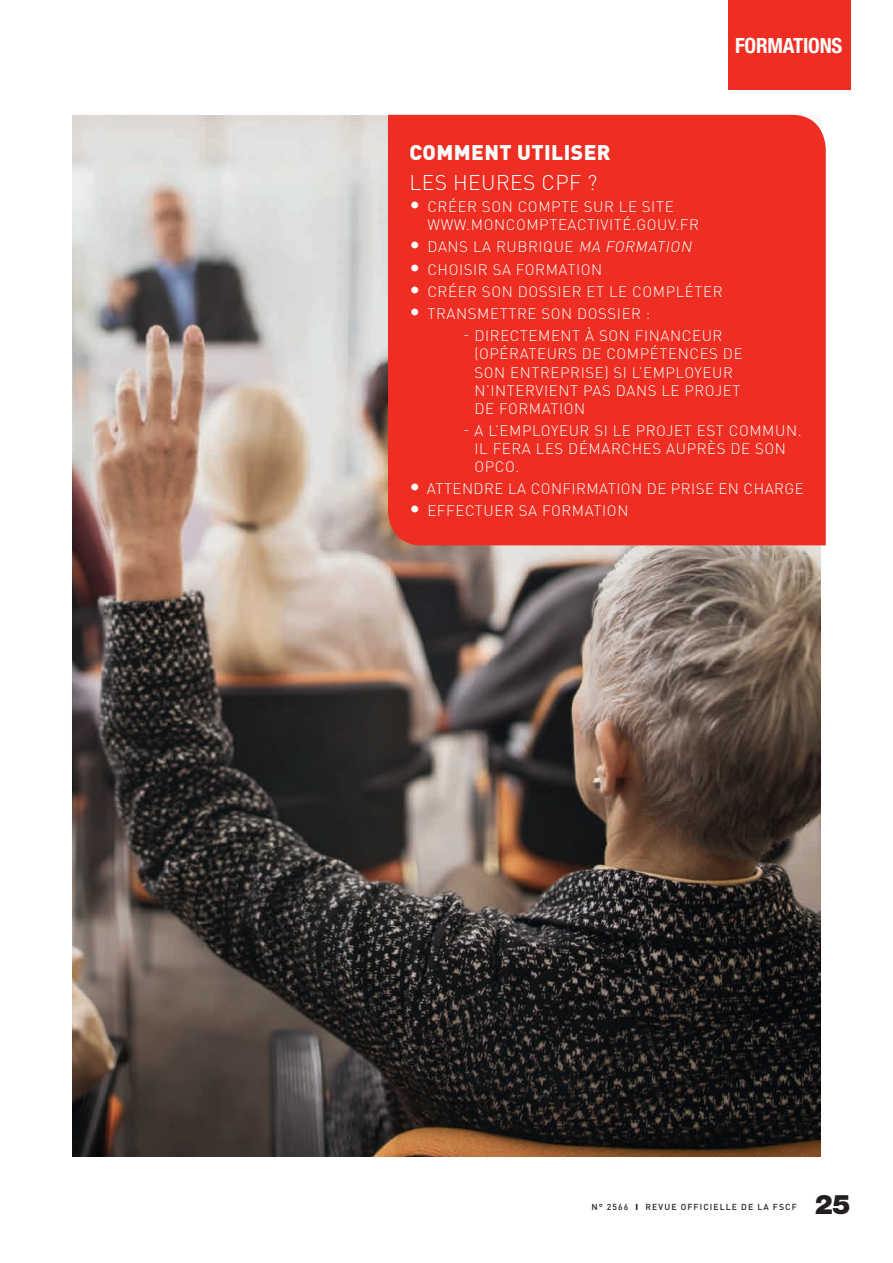
<style>
.page{position:relative;width:893px;height:1263px;background:#fff}
.page>*{position:absolute;margin:0;border:0;box-sizing:border-box;transform-origin:0 0}
.t1{font:900 27px "Helvetica Neue LT Std";color:#231f20}
.t2{font:900 21px "DIN Pro";letter-spacing:.02em;color:#fff}
.t3{font:300 21px "DIN Pro";letter-spacing:.02em;color:#fff}
.t4{font:700 condensed 21px "Helvetica Neue LT Std";letter-spacing:-.01em;color:#fff}
.t5{font:300 15px/18px "DIN Pro";letter-spacing:.04em;color:#fff}
.t6{font:500 8.7px "DIN Pro";letter-spacing:.125em;color:#231f20}
.s1{font-size:21px}
.s2{font-style:italic}
.s3{font-weight:900}
</style>
<div class="page">
<img style="left:72px;top:115px;width:749px;height:1042px">
<div style="left:728px;top:0;width:122px;height:89px;background:#ee2e22"></div>
<div style="left:388px;top:115px;width:438px;height:430px;background:#ee2e22"></div>
<h2 class="t4" style="left:735px;top:33px;width:109px">FORMATIONS</h2>
<h2 class="t2" style="left:409px;top:138px;width:203px">COMMENT UTILISER</h2>
<h2 class="t3" style="left:409px;top:168px;width:190px">LES HEURES CPF ?</h2>
<p class="t5" style="left:427px;top:197px;width:273px;text-indent:-18px"><span class="s1">•</span> CRÉER SON COMPTE SUR LE SITE<br>WWW.MONCOMPTEACTIVITÉ.GOUV.FR</p>
<p class="t5" style="left:409px;top:237px;width:287px"><span class="s1">•</span> DANS LA RUBRIQUE <span class="s2">MA FORMATION</span></p>
<p class="t5" style="left:409px;top:260px;width:194px"><span class="s1">•</span> CHOISIR SA FORMATION</p>
<p class="t5" style="left:409px;top:282px;width:315px"><span class="s1">•</span> CRÉER SON DOSSIER ET LE COMPLÉTER</p>
<p class="t5" style="left:409px;top:304px;width:243px"><span class="s1">•</span> TRANSMETTRE SON DOSSIER :</p>
<p class="t5" style="left:474px;top:326px;width:270px;text-indent:-11px">- DIRECTEMENT À SON FINANCEUR (OPÉRATEURS DE COMPÉTENCES DE<br>SON ENTREPRISE) SI L’EMPLOYEUR<br>N’INTERVIENT PAS DANS LE PROJET<br>DE FORMATION</p>
<p class="t5" style="left:474px;top:421px;width:329px;text-indent:-11px">- A L’EMPLOYEUR SI LE PROJET EST COMMUN.<br>IL FERA LES DÉMARCHES AUPRÈS DE SON<br>OPCO.</p>
<p class="t5" style="left:409px;top:479px;width:396px"><span class="s1">•</span> ATTENDRE LA CONFIRMATION DE PRISE EN CHARGE</p>
<p class="t5" style="left:409px;top:501px;width:221px"><span class="s1">•</span> EFFECTUER SA FORMATION</p>
<p class="t6" style="left:592px;top:1201px;width:207px">N° 2566 <span class="s3">I</span> REVUE OFFICIELLE DE LA FSCF</p>
<h1 class="t1" style="left:815px;top:1188px;width:37px">25</h1>
</div>
